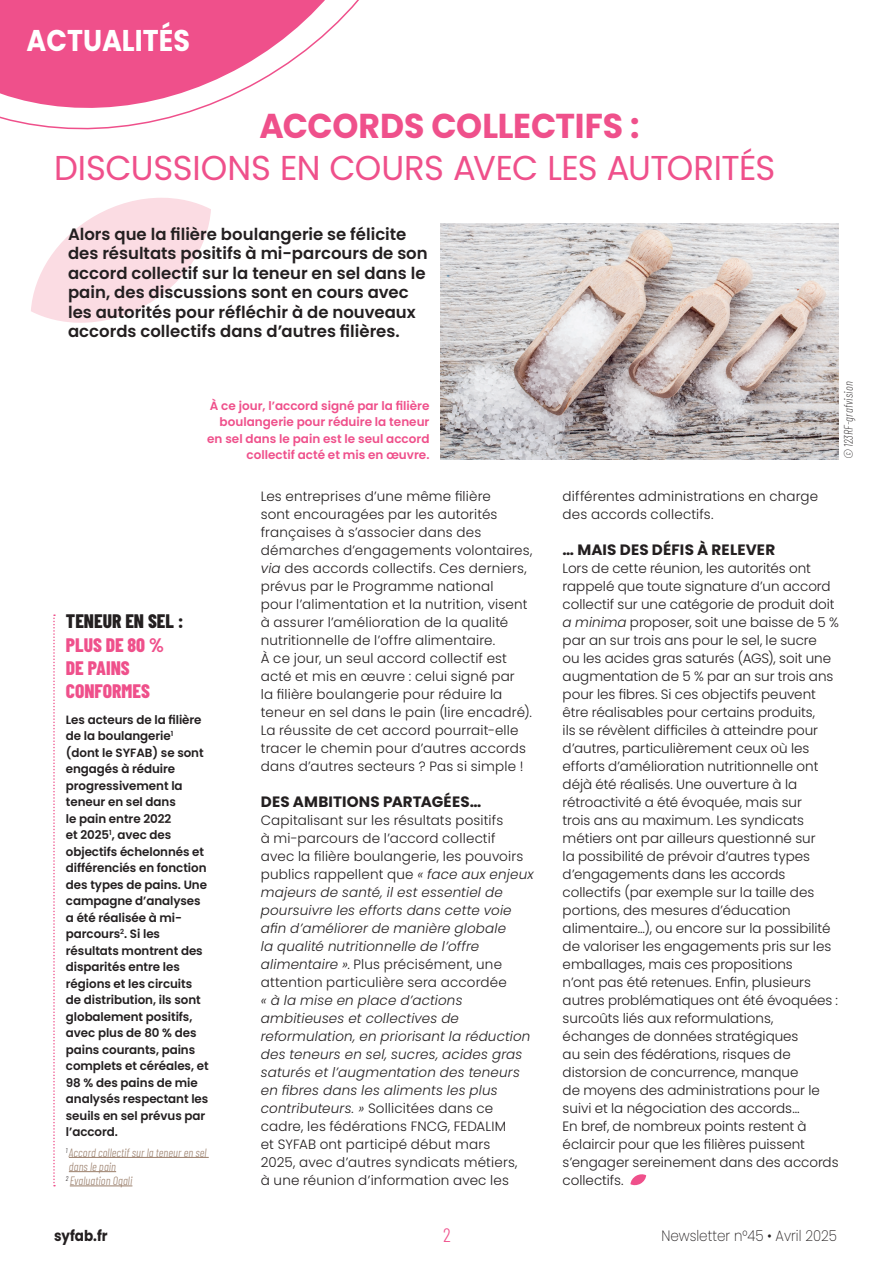
<style>
.page{position:relative;width:893px;height:1263px;background:#fff}
.page>*{position:absolute;margin:0;border:0;box-sizing:border-box;transform-origin:0 0}
.t1{font:34.5px "Poppins";letter-spacing:-.015em;color:#ef508b}
.t2{font:700 34.5px "Poppins";letter-spacing:-.01em;color:#ef508b;scale:.96 1}
.t3{font:700 30px "Poppins";color:#fff;scale:.9 1}
.t4{font:800 19.5px/23.4px "Barlow Condensed";color:#ef508b}
.t5{font:800 19.5px "Barlow Condensed";color:#231f20}
.t6{font:300 19.5px "Barlow Condensed";color:#ef508b}
.t7{font:600 16.5px/19.5px "Poppins";color:#231f20}
.t8{font:700 15px "Poppins";letter-spacing:.01em;color:#231f20}
.t9{font:200 15px "Poppins";color:#231f20;scale:.9 1}
.t10{font:700 15px "Poppins";letter-spacing:.01em;color:#231f20;scale:.9 1}
.t11{font:300 13.5px/18px "Poppins";color:#231f20}
.t12{font:italic 300 13.5px/18px "Poppins";letter-spacing:.01em;color:#231f20}
.t13{font:600 12px/16.5px "Poppins";letter-spacing:-.005em;color:#231f20}
.t14{font:600 12px/16.5px "Poppins";color:#ef508b;text-align:right}
.t15{font:italic 300 12px/14.2px "Barlow Condensed";letter-spacing:.01em;color:#997d69}
.t16{font:italic 200 12px "Barlow Condensed";letter-spacing:.01em;color:#231f20}
.s1{font-style:italic}
.s2{font-style:normal}
</style>
<div class="page">
<svg style="left:31px;top:198px;width:180px;height:125px"></svg>
<svg style="left:630px;top:1174px;width:16px;height:11px"></svg>
<svg style="left:53px;top:614px;width:2px;height:572px"></svg>
<img style="left:440px;top:223px;width:399px;height:236px">
<svg style="left:0;top:0;width:359px;height:130px"></svg>
<hr style="left:69px;top:1157px;width:140px;height:1px;background:#997d69">
<hr style="left:69px;top:1171px;width:47px;height:1px;background:#997d69">
<hr style="left:70px;top:1185px;width:62px;height:1px;background:#997d69">
<h2 class="t3" style="left:27px;top:23px;width:183px">ACTUALITÉS</h2>
<h1 class="t2" style="left:260px;top:106px;width:397px">ACCORDS COLLECTIFS :</h1>
<h1 class="t1" style="left:54px;top:148px;width:723px">DISCUSSIONS EN COURS AVEC LES AUTORITÉS</h1>
<p class="t7" style="left:68px;top:224px;width:361px">Alors que la filière boulangerie se félicite des résultats positifs à mi-parcours de son accord collectif sur la teneur en sel dans le pain, des discussions sont en cours avec les autorités pour réfléchir à de nouveaux accords collectifs dans d’autres filières.</p>
<p class="t14" style="left:207px;top:397px;width:224px">À ce jour, l’accord signé par la filière boulangerie pour réduire la teneur en sel dans le pain est le seul accord collectif acté et mis en œuvre.</p>
<h3 class="t5" style="left:66px;top:607px;width:119px">TENEUR EN SEL :</h3>
<h3 class="t4" style="left:66px;top:632px;width:100px">PLUS DE 80 %<br>DE PAINS<br>CONFORMES</h3>
<p class="t13" style="left:66px;top:711px;width:144px">Les acteurs de la filière de la boulangerie<sup>1 </sup>(dont le SYFAB) se sont engagés à réduire progressivement la teneur en sel dans<br>le pain entre 2022<br>et 2025<sup>1</sup>, avec des objectifs échelonnés et différenciés en fonction des types de pains. Une campagne d’analyses a été réalisée à mi&shy;parcours<sup>2</sup>. Si les résultats montrent des disparités entre les régions et les circuits de distribution, ils sont globalement positifs, avec plus de 80 % des pains courants, pains complets et céréales, et<br>98 % des pains de mie analysés respectant les seuils en sel prévus par l’accord.</p>
<p class="t15" style="left:66px;top:1144px;width:142px"><sup>1</sup> Accord collectif sur la teneur en sel dans le pain<br><sup>2</sup> Evaluation Oqali</p>
<p class="t11" style="left:261px;top:487px;width:273px">Les entreprises d’une même filière<br>sont encouragées par les autorités françaises à s’associer dans des démarches d’engagements volontaires, <span class="s1">via</span> des accords collectifs. Ces derniers, prévus par le Programme national<br>pour l’alimentation et la nutrition, visent à assurer l’amélioration de la qualité nutritionnelle de l’offre alimentaire.<br>À ce jour, un seul accord collectif est acté et mis en œuvre : celui signé par<br>la filière boulangerie pour réduire la teneur en sel dans le pain (lire encadré).<br>La réussite de cet accord pourrait-elle tracer le chemin pour d’autres accords dans d’autres secteurs ? Pas si simple !</p>
<p class="t8" style="left:261px;top:793px;width:222px">DES AMBITIONS PARTAGÉES…</p>
<p class="t11" style="left:261px;top:811px;width:274px">Capitalisant sur les résultats positifs<br>à mi-parcours de l’accord collectif<br>avec la filière boulangerie, les pouvoirs publics rappellent que <span class="s1">« face aux enjeux majeurs de santé, il est essentiel de poursuivre les efforts dans cette voie afin d’améliorer de manière globale<br>la qualité nutritionnelle de l’offre alimentaire »</span>. Plus précisément, une attention particulière sera accordée</p>
<p class="t12" style="left:261px;top:991px;width:271px">« à la mise en place d’actions ambitieuses et collectives de reformulation, en priorisant la réduction des teneurs en sel, sucres, acides gras saturés et l’augmentation des teneurs en fibres dans les aliments les plus contributeurs. » <span class="s2">Sollicitées dans ce cadre, les fédérations FNCG, FEDALIM<br>et SYFAB ont participé début mars<br>2025, avec d’autres syndicats métiers,<br>à une réunion d’information avec les</span></p>
<p class="t16" style="left:840px;top:459px;width:79px;rotate:-90deg">© 123RF-grafvision</p>
<p class="t11" style="left:563px;top:487px;width:257px">différentes administrations en charge des accords collectifs.</p>
<p class="t8" style="left:563px;top:541px;width:214px">… MAIS DES DÉFIS À RELEVER</p>
<p class="t11" style="left:563px;top:559px;width:278px">Lors de cette réunion, les autorités ont rappelé que toute signature d’un accord collectif sur une catégorie de produit doit <span class="s1">a minima</span> proposer, soit une baisse de 5 % par an sur trois ans pour le sel, le sucre<br>ou les acides gras saturés (AGS), soit une augmentation de 5 % par an sur trois ans pour les fibres. Si ces objectifs peuvent être réalisables pour certains produits,<br>ils se révèlent difficiles à atteindre pour d’autres, particulièrement ceux où les efforts d’amélioration nutritionnelle ont déjà été réalisés. Une ouverture à la rétroactivité a été évoquée, mais sur<br>trois ans au maximum. Les syndicats métiers ont par ailleurs questionné sur<br>la possibilité de prévoir d’autres types d’engagements dans les accords collectifs (par exemple sur la taille des portions, des mesures d’éducation alimentaire…), ou encore sur la possibilité de valoriser les engagements pris sur les emballages, mais ces propositions<br>n’ont pas été retenues. Enfin, plusieurs autres problématiques ont été évoquées : surcoûts liés aux reformulations, échanges de données stratégiques<br>au sein des fédérations, risques de distorsion de concurrence, manque<br>de moyens des administrations pour le suivi et la négociation des accords…<br>En bref, de nombreux points restent à éclaircir pour que les filières puissent s’engager sereinement dans des accords collectifs.</p>
<p class="t10" style="left:54px;top:1227px;width:61px">syfab.fr</p>
<h3 class="t6" style="left:443px;top:1221px;width:9px">2</h3>
<p class="t9" style="left:661px;top:1227px;width:197px">Newsletter n°45 • Avril 2025</p>
</div>
